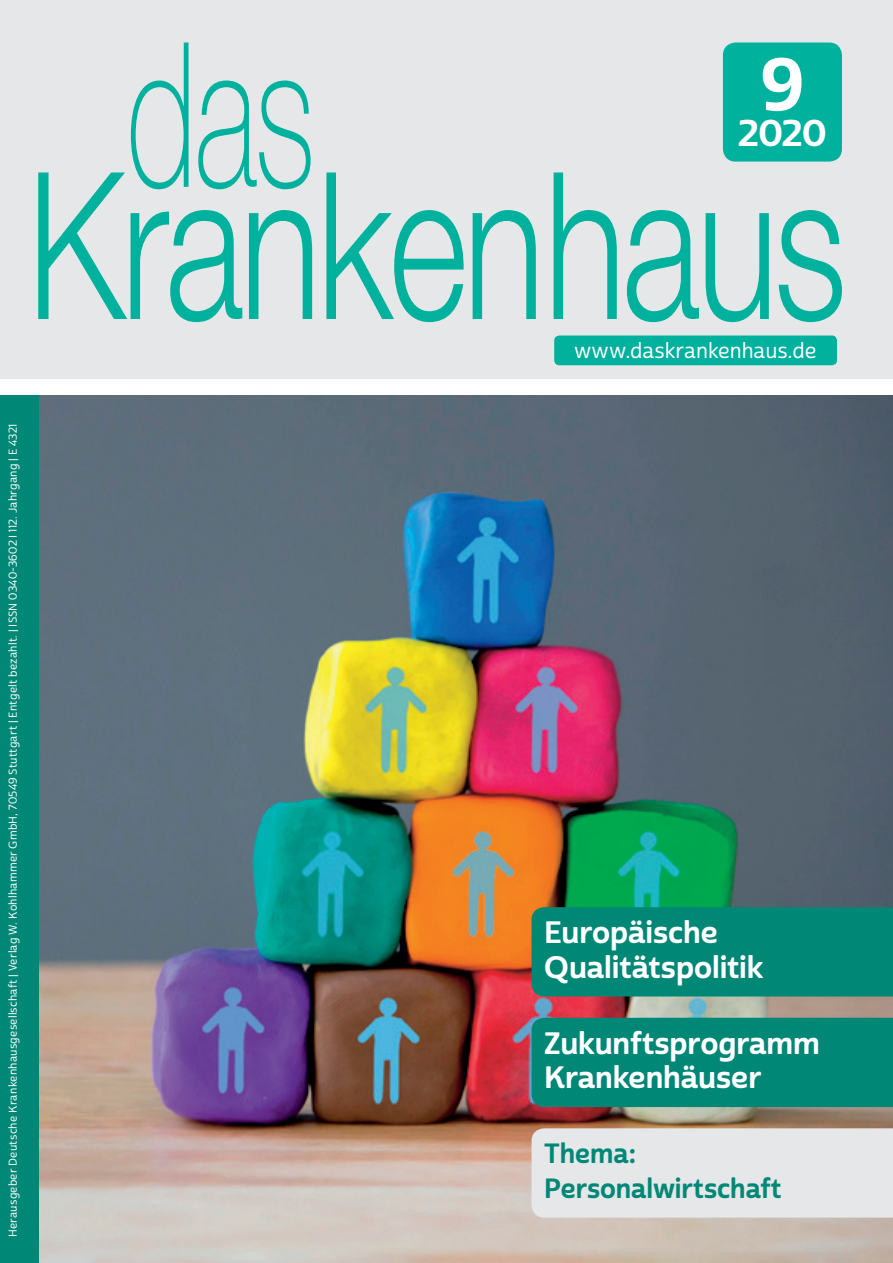
<style>
.page{position:relative;width:893px;height:1263px;background:#fff}
.page>*{position:absolute;margin:0;border:0;box-sizing:border-box;transform-origin:0 0}
.t1{font:72px "Cabrito Sans Nor Bol";color:#fff}
.t2{font:36px "Cabrito Sans Nor Bol";color:#fff}
.t3{font:30px/34.5px "Cabrito Sans Nor Bol";letter-spacing:-.005em;color:#fff}
.t4{font:27px/34.5px "Cabrito Sans Nor Bol";letter-spacing:-.005em;color:#008776}
.t5{font:21px "Cabrito Sans Nor Med";letter-spacing:-.005em;color:#fff}
.t6{font:11.1px "Cabrito Sans Nor Med";letter-spacing:.02em;color:#fff}
</style>
<div class="page">
<img style="left:38px;top:395px;width:855px;height:868px">
<div style="left:0;top:0;width:893px;height:378px;background:#e6e7e9"></div>
<svg style="left:326px;top:172px;width:138px;height:150px"></svg>
<svg style="left:473px;top:210px;width:63px;height:109px"></svg>
<svg style="left:554px;top:172px;width:63px;height:147px"></svg>
<svg style="left:627px;top:210px;width:72px;height:112px"></svg>
<svg style="left:706px;top:213px;width:63px;height:109px"></svg>
<svg style="left:779px;top:210px;width:63px;height:112px"></svg>
<svg style="left:38px;top:43px;width:274px;height:279px"></svg>
<div style="left:723px;top:43px;width:119px;height:119px;background:#00b19d;border-radius:13px"></div>
<div style="left:0;top:395px;width:38px;height:868px;background:#008776"></div>
<div style="left:554px;top:335px;width:283px;height:30px;background:#00b19d;border-radius:5px"></div>
<div style="left:531px;top:907px;width:362px;height:89px;background:#008776"></div>
<div style="left:531px;top:1018px;width:362px;height:89px;background:#008776"></div>
<div style="left:531px;top:1128px;width:362px;height:89px;background:#e6e7e9"></div>
<p class="t6" style="left:6px;top:1237px;width:815px;rotate:-90deg">Herausgeber Deutsche Krankenhausgesellschaft | Verlag W. Kohlhammer GmbH, 70549 Stuttgart | Entgelt bezahlt. | ISSN 0340-3602 I 112. Jahrgang | E 4321</p>
<h1 class="t1" style="left:760px;top:39px;width:45px">9</h1>
<h2 class="t2" style="left:738px;top:111px;width:90px">2020</h2>
<h3 class="t5" style="left:574px;top:338px;width:244px">www.daskrankenhaus.de</h3>
<h3 class="t3" style="left:544px;top:916px;width:221px">Europäische<br>Qualitätspolitik</h3>
<h3 class="t3" style="left:544px;top:1026px;width:277px">Zukunftsprogramm<br>Krankenhäuser</h3>
<h3 class="t4" style="left:544px;top:1137px;width:239px">Thema:<br>Personalwirtschaft</h3>
</div>
